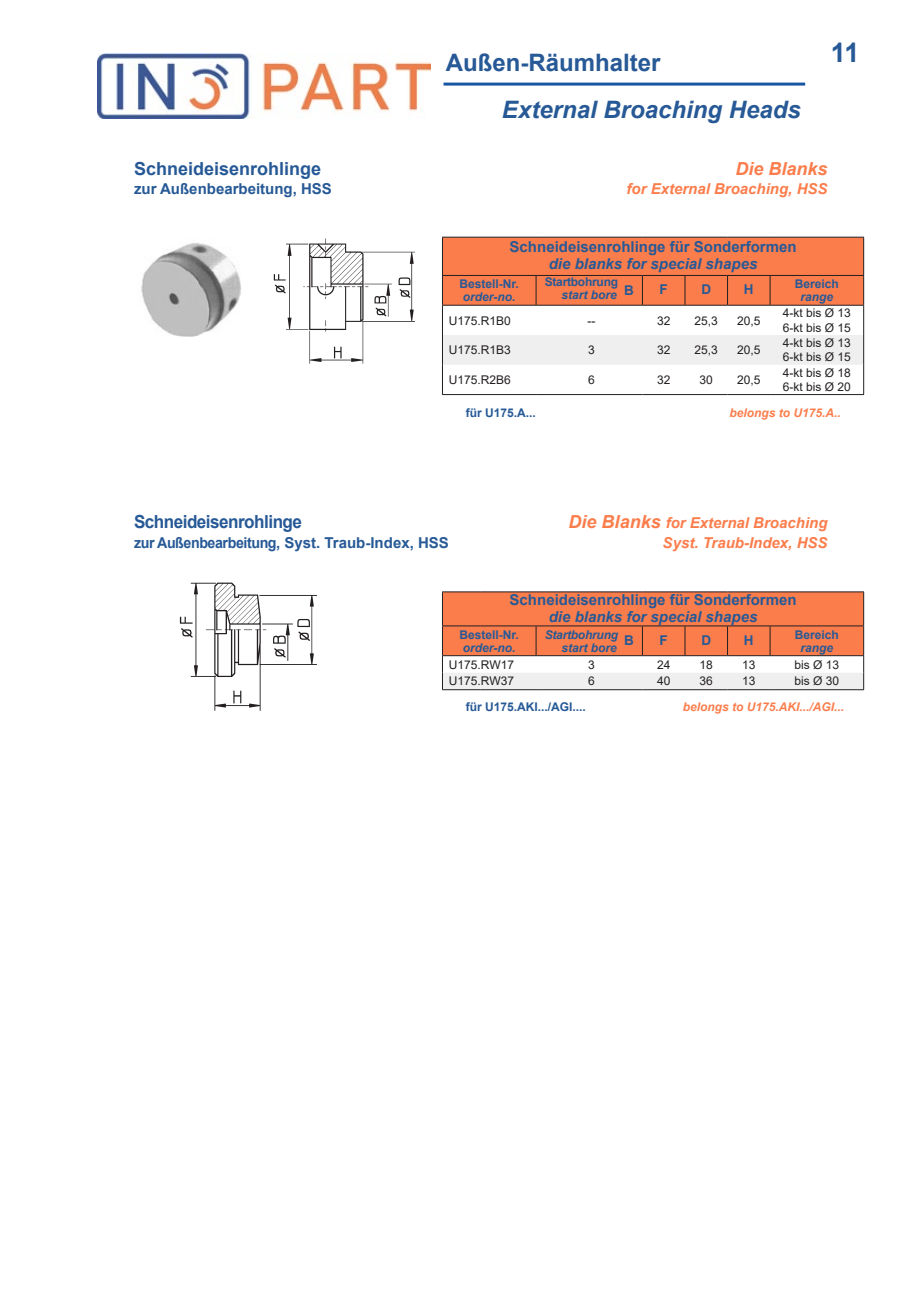
<style>
.page{position:relative;width:919px;height:1289px;background:#fff}
.page>*{position:absolute;margin:0;border:0;box-sizing:border-box;transform-origin:0 0}
.t1{font:700 27px "Arial";color:#265996}
.t2{font:italic 700 24px "Arial";color:#265996}
.t3{font:700 24px "Arial";color:#265996}
.Überschrift_li{font:700 18px "Arial";letter-spacing:-.015em;color:#265996}
.Überschrift_li-2{font:700 18px "Arial";letter-spacing:-.015em;color:#265996;scale:.95 1}
.Überschrift_re{font:italic 700 18px "Arial";color:#fb7d4c}
.Überschrift_re-2{font:italic 700 15px "Arial";color:#fb7d4c}
.Überschrift_Tab{font:700 15px "Arial";color:#265996}
.Überschrift_Tab-2{font:italic 700 15px "Arial";color:#265996}
.Überschrift_li-3{font:700 15px "Arial";letter-spacing:-.03em;color:#265996;scale:.95 1}
.Überschrift_li-4{font:700 15px "Arial";color:#265996}
.Überschrift_Tab-3{font:700 13.5px "Arial";color:#265996}
.Tab_Körper{font:12px "Arial";color:#231f20}
.Überschrift_Tab-4{font:700 12px "Arial";color:#265996}
.Überschrift_Tab-5{font:italic 700 12px "Arial";color:#265996}
.t4{font:italic 700 12px "Arial";color:#fb7d4c}
.Überschrift_Tab-6{font:italic 700 12px "Arial";letter-spacing:-.02em;color:#265996}
.Überschrift_Tab-7{font:700 12px "Arial";letter-spacing:-.02em;color:#265996}
.s1{font-size:18px}
.s2{font-style:normal;font-size:13.5px}
</style>
<div class="page">
<img style="left:98px;top:54px;width:333px;height:64px">
<hr style="left:443px;top:83px;width:362px;height:3px;background:#1856a4">
<hr style="left:442px;top:305px;width:1px;height:30px;background:#231f20">
<hr style="left:863px;top:305px;width:1px;height:30px;background:#231f20">
<svg style="left:442px;top:335px;width:422px;height:61px"></svg>
<hr style="left:442px;top:394px;width:94px;height:1px;background:#231f20">
<hr style="left:536px;top:394px;width:106px;height:1px;background:#231f20">
<hr style="left:642px;top:394px;width:43px;height:1px;background:#231f20">
<hr style="left:685px;top:394px;width:42px;height:1px;background:#231f20">
<hr style="left:727px;top:394px;width:43px;height:1px;background:#231f20">
<hr style="left:770px;top:394px;width:94px;height:1px;background:#231f20">
<hr style="left:442px;top:305px;width:94px;height:1px;background:#231f20">
<hr style="left:536px;top:305px;width:106px;height:1px;background:#231f20">
<hr style="left:642px;top:305px;width:43px;height:1px;background:#231f20">
<hr style="left:685px;top:305px;width:42px;height:1px;background:#231f20">
<hr style="left:727px;top:305px;width:43px;height:1px;background:#231f20">
<hr style="left:770px;top:305px;width:94px;height:1px;background:#231f20">
<div style="left:442px;top:237px;width:422px;height:68px;background:#fb7d4c"></div>
<hr style="left:442px;top:275px;width:94px;height:1px;background:#231f20">
<hr style="left:536px;top:275px;width:106px;height:1px;background:#231f20">
<hr style="left:642px;top:275px;width:43px;height:1px;background:#231f20">
<hr style="left:685px;top:275px;width:42px;height:1px;background:#231f20">
<hr style="left:727px;top:275px;width:43px;height:1px;background:#231f20">
<hr style="left:770px;top:275px;width:94px;height:1px;background:#231f20">
<hr style="left:442px;top:689px;width:38px;height:1px;background:#231f20">
<hr style="left:480px;top:689px;width:56px;height:1px;background:#231f20">
<hr style="left:536px;top:689px;width:106px;height:1px;background:#231f20">
<hr style="left:642px;top:689px;width:43px;height:1px;background:#231f20">
<hr style="left:685px;top:689px;width:42px;height:1px;background:#231f20">
<hr style="left:727px;top:689px;width:43px;height:1px;background:#231f20">
<hr style="left:770px;top:689px;width:94px;height:1px;background:#231f20">
<svg style="left:442px;top:592px;width:422px;height:97px"></svg>
<hr style="left:442px;top:591px;width:38px;height:1px;background:#231f20">
<hr style="left:480px;top:591px;width:56px;height:1px;background:#231f20">
<hr style="left:536px;top:591px;width:106px;height:1px;background:#231f20">
<hr style="left:642px;top:591px;width:43px;height:1px;background:#231f20">
<hr style="left:685px;top:591px;width:42px;height:1px;background:#231f20">
<hr style="left:727px;top:591px;width:43px;height:1px;background:#231f20">
<hr style="left:770px;top:591px;width:94px;height:1px;background:#231f20">
<hr style="left:442px;top:625px;width:38px;height:1px;background:#231f20">
<hr style="left:480px;top:625px;width:56px;height:1px;background:#231f20">
<hr style="left:536px;top:625px;width:106px;height:1px;background:#231f20">
<hr style="left:642px;top:625px;width:43px;height:1px;background:#231f20">
<hr style="left:685px;top:625px;width:42px;height:1px;background:#231f20">
<hr style="left:727px;top:625px;width:43px;height:1px;background:#231f20">
<hr style="left:770px;top:625px;width:94px;height:1px;background:#231f20">
<hr style="left:442px;top:592px;width:1px;height:33px;background:#231f20">
<img style="left:273px;top:238px;width:142px;height:126px">
<img style="left:141px;top:243px;width:100px;height:93px">
<img style="left:179px;top:582px;width:138px;height:129px">
<p class="Überschrift_li" style="left:134px;top:156px;width:189px">Schneideisenrohlinge</p>
<p class="Überschrift_li-4" style="left:134px;top:178px;width:199px">zur Außenbearbeitung, HSS</p>
<h2 class="t3" style="left:445px;top:46px;width:216px">Außen-Räumhalter</h2>
<h2 class="t2" style="left:502px;top:93px;width:300px">External Broaching Heads</h2>
<h1 class="t1" style="left:830px;top:34px;width:30px">11</h1>
<p class="Überschrift_re" style="left:735px;top:157px;width:94px">Die Blanks</p>
<p class="Überschrift_re-2" style="left:626px;top:179px;width:202px">for External Broaching, HSS</p>
<p class="Überschrift_Tab" style="left:509px;top:236px;width:288px">Schneideisenrohlinge für Sonderformen</p>
<p class="Überschrift_Tab-2" style="left:548px;top:253px;width:210px">die blanks for special shapes</p>
<p class="Überschrift_Tab-4" style="left:459px;top:275px;width:61px">Bestell-Nr.</p>
<p class="Überschrift_Tab-5" style="left:463px;top:288px;width:54px">order-no.</p>
<p class="Überschrift_Tab-7" style="left:544px;top:273px;width:75px">Startbohrung</p>
<p class="Überschrift_Tab-5" style="left:561px;top:286px;width:57px">start bore</p>
<p class="Überschrift_Tab-3" style="left:624px;top:280px;width:11px">B</p>
<p class="Überschrift_Tab-3" style="left:659px;top:280px;width:10px">F</p>
<p class="Überschrift_Tab-3" style="left:701px;top:280px;width:11px">D</p>
<p class="Überschrift_Tab-3" style="left:743px;top:280px;width:11px">H</p>
<p class="Überschrift_Tab-4" style="left:794px;top:275px;width:46px">Bereich</p>
<p class="Überschrift_Tab-5" style="left:800px;top:288px;width:34px">range</p>
<p class="Tab_Körper" style="left:449px;top:312px;width:64px">U175.R1B0</p>
<p class="Tab_Körper" style="left:587px;top:312px;width:9px">--</p>
<p class="Tab_Körper" style="left:657px;top:312px;width:15px">32</p>
<p class="Tab_Körper" style="left:694px;top:312px;width:25px">25,3</p>
<p class="Tab_Körper" style="left:737px;top:312px;width:25px">20,5</p>
<p class="Tab_Körper" style="left:449px;top:342px;width:64px">U175.R1B3</p>
<p class="Tab_Körper" style="left:588px;top:342px;width:8px">3</p>
<p class="Tab_Körper" style="left:657px;top:342px;width:15px">32</p>
<p class="Tab_Körper" style="left:694px;top:342px;width:25px">25,3</p>
<p class="Tab_Körper" style="left:737px;top:342px;width:25px">20,5</p>
<p class="Tab_Körper" style="left:449px;top:371px;width:64px">U175.R2B6</p>
<p class="Tab_Körper" style="left:588px;top:371px;width:8px">6</p>
<p class="Tab_Körper" style="left:657px;top:371px;width:15px">32</p>
<p class="Tab_Körper" style="left:699px;top:371px;width:15px">30</p>
<p class="Tab_Körper" style="left:737px;top:371px;width:25px">20,5</p>
<p class="Tab_Körper" style="left:782px;top:305px;width:70px">4-kt bis Ø 13</p>
<p class="Tab_Körper" style="left:782px;top:319px;width:70px">6-kt bis Ø 15</p>
<p class="Tab_Körper" style="left:782px;top:334px;width:70px">4-kt bis Ø 13</p>
<p class="Tab_Körper" style="left:782px;top:349px;width:70px">6-kt bis Ø 15</p>
<p class="Tab_Körper" style="left:782px;top:364px;width:70px">4-kt bis Ø 18</p>
<p class="Tab_Körper" style="left:782px;top:378px;width:70px">6-kt bis Ø 20</p>
<p class="Überschrift_Tab-4" style="left:466px;top:404px;width:72px">für U175.A...</p>
<p class="t4" style="left:729px;top:404px;width:113px">belongs to U175.A..</p>
<p class="Überschrift_li-2" style="left:134px;top:509px;width:178px">Schneideisenrohlinge</p>
<p class="Überschrift_li-3" style="left:134px;top:531px;width:333px">zur Außenbearbeitung, Syst. Traub-Index, HSS</p>
<p class="Überschrift_re-2" style="left:568px;top:513px;width:260px"><span class="s1">Die Blanks</span> for External Broaching</p>
<p class="Überschrift_re-2" style="left:662px;top:532px;width:166px">Syst. Traub-Index, HSS</p>
<p class="Überschrift_Tab" style="left:509px;top:589px;width:288px">Schneideisenrohlinge für Sonderformen</p>
<p class="Überschrift_Tab-2" style="left:548px;top:606px;width:210px">die blanks for special shapes</p>
<p class="Überschrift_Tab-4" style="left:459px;top:626px;width:61px">Bestell-Nr.</p>
<p class="Überschrift_Tab-5" style="left:463px;top:639px;width:54px">order-no.</p>
<p class="Überschrift_Tab-6" style="left:544px;top:626px;width:91px">Startbohrung <span class="s2">B</span></p>
<p class="Überschrift_Tab-5" style="left:561px;top:639px;width:57px">start bore</p>
<p class="Überschrift_Tab-4" style="left:794px;top:626px;width:46px">Bereich</p>
<p class="Überschrift_Tab-5" style="left:800px;top:639px;width:34px">range</p>
<p class="Überschrift_Tab-3" style="left:659px;top:631px;width:10px">F</p>
<p class="Überschrift_Tab-3" style="left:701px;top:631px;width:11px">D</p>
<p class="Überschrift_Tab-3" style="left:743px;top:631px;width:11px">H</p>
<p class="Tab_Körper" style="left:449px;top:656px;width:67px">U175.RW17</p>
<p class="Tab_Körper" style="left:588px;top:656px;width:8px">3</p>
<p class="Tab_Körper" style="left:657px;top:656px;width:15px">24</p>
<p class="Tab_Körper" style="left:699px;top:656px;width:15px">18</p>
<p class="Tab_Körper" style="left:742px;top:656px;width:15px">13</p>
<p class="Tab_Körper" style="left:794px;top:656px;width:46px">bis Ø 13</p>
<p class="Tab_Körper" style="left:449px;top:673px;width:67px">U175.RW37</p>
<p class="Tab_Körper" style="left:588px;top:673px;width:8px">6</p>
<p class="Tab_Körper" style="left:657px;top:673px;width:15px">40</p>
<p class="Tab_Körper" style="left:699px;top:673px;width:15px">36</p>
<p class="Tab_Körper" style="left:742px;top:673px;width:15px">13</p>
<p class="Tab_Körper" style="left:794px;top:673px;width:46px">bis Ø 30</p>
<p class="Überschrift_Tab-4" style="left:466px;top:698px;width:122px">für U175.AKI.../AGI....</p>
<p class="t4" style="left:682px;top:699px;width:163px">belongs to U175.AKI.../AGI...</p>
</div>
